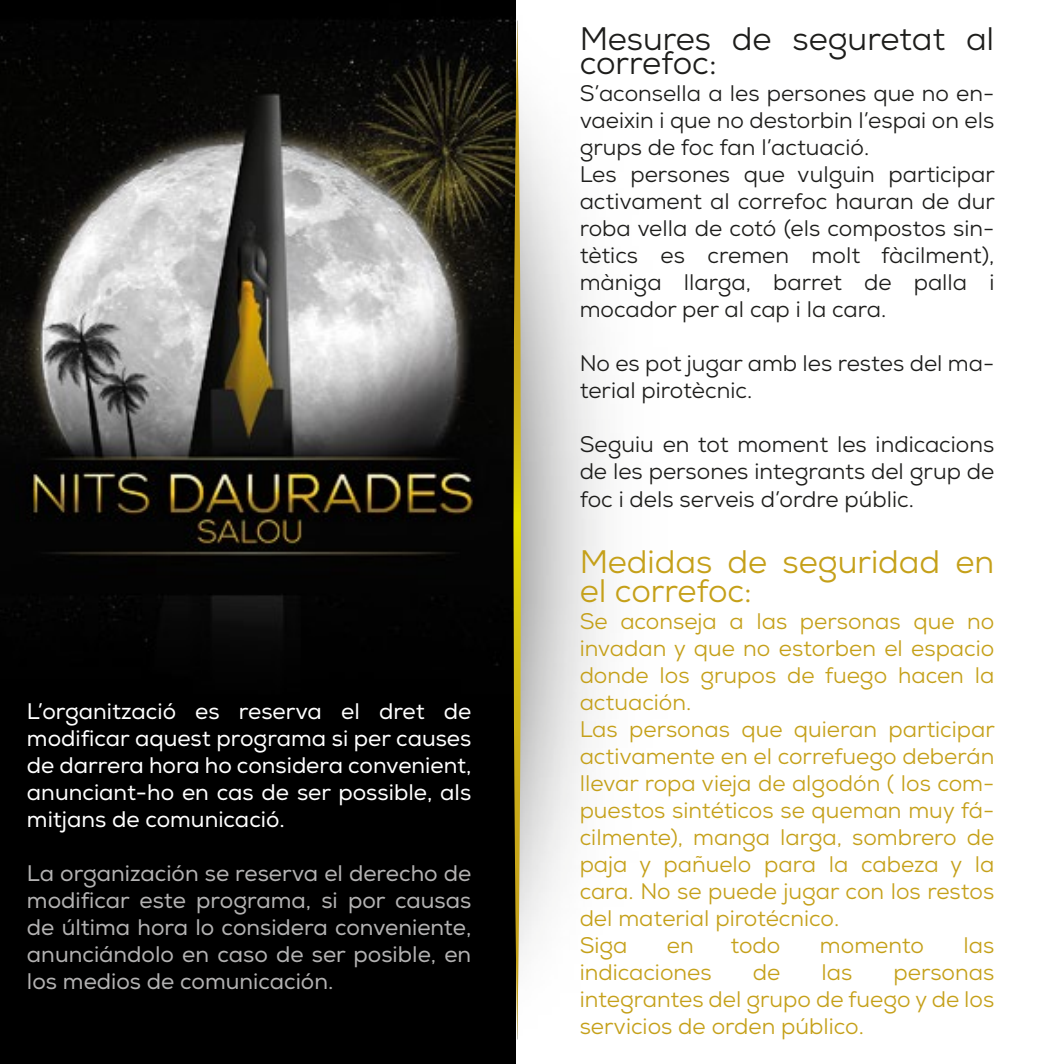
<style>
.page{position:relative;width:1064px;height:1064px;background:#fff}
.page>*{position:absolute;margin:0;border:0;box-sizing:border-box;transform-origin:0 0}
.t1{font:32.5px/29px "Nexa";color:#c5a019}
.t2{font:32.5px/24px "Nexa";color:#1d1d1b}
.t3{font:22.5px/27px "Nexa";color:#c5a019}
.t4{font:22.5px/27px "Nexa";color:#1d1d1b}
.t5{font:22.5px/27px "Nexa";color:#b3b2b2;text-align:justify}
.t6{font:22.5px/27px "Nexa";color:#fff;text-align:justify}
</style>
<div class="page">
<img style="left:515px;top:0;width:88px;height:1063px">
<img style="left:0;top:0;width:515px;height:1063px">
<svg style="left:513px;top:20px;width:7px;height:1019px;background:#a39124"></svg>
<p class="t6" style="left:27px;top:697px;width:446px">L’organització es reserva el dret de modificar aquest programa si per causes de darrera hora ho considera convenient, anunciant-ho en cas de ser possible, als mitjans de comunicació.</p>
<p class="t5" style="left:27px;top:859px;width:446px">La organización se reserva el derecho de modificar este programa, si por causas de última hora lo considera conveniente, anunciándolo en caso de ser posible, en los medios de comunicación.</p>
<h1 class="t2" style="left:579px;top:27px;width:416px">Mesures de seguretat al correfoc:</h1>
<p class="t4" style="left:579px;top:80px;width:416px">S’aconsella a les persones que no en&shy;vaeixin i que no destorbin l’espai on els grups de foc fan l’actuació.<br>Les persones que vulguin participar activament al correfoc hauran de dur roba vella de cotó (els compostos sin&shy;tètics es cremen molt fàcilment), màniga llarga, barret de palla i mocador per al cap i la cara.</p>
<p class="t4" style="left:579px;top:350px;width:416px">No es pot jugar amb les restes del ma&shy;terial pirotècnic.</p>
<p class="t4" style="left:579px;top:431px;width:416px;text-align:justify">Seguiu en tot moment les indicacions de les persones integrants del grup de foc i dels serveis d’ordre públic.</p>
<h1 class="t1" style="left:579px;top:546px;width:416px">Medidas de seguridad en el correfoc:</h1>
<p class="t3" style="left:579px;top:607px;width:416px">Se aconseja a las personas que no invadan y que no estorben el espacio donde los grupos de fuego hacen la actuación.<br>Las personas que quieran participar activamente en el correfuego deberán llevar ropa vieja de algodón ( los com&shy;puestos sintéticos se queman muy fá&shy;cilmente), manga larga, sombrero de paja y pañuelo para la cabeza y la cara. No se puede jugar con los restos del material pirotécnico.<br>Siga</p>
<p class="t3" style="left:666px;top:931px;width:28px">en</p>
<p class="t3" style="left:730px;top:931px;width:52px">todo</p>
<p class="t3" style="left:819px;top:931px;width:106px">momento</p>
<p class="t3" style="left:963px;top:931px;width:32px">las</p>
<p class="t3" style="left:579px;top:958px;width:133px">indicaciones</p>
<p class="t3" style="left:752px;top:958px;width:29px">de</p>
<p class="t3" style="left:821px;top:958px;width:32px">las</p>
<p class="t3" style="left:579px;top:958px;width:416px;text-align:justify;text-indent:314px">personas integrantes del grupo de fuego y de los servicios de orden público.</p>
</div>
